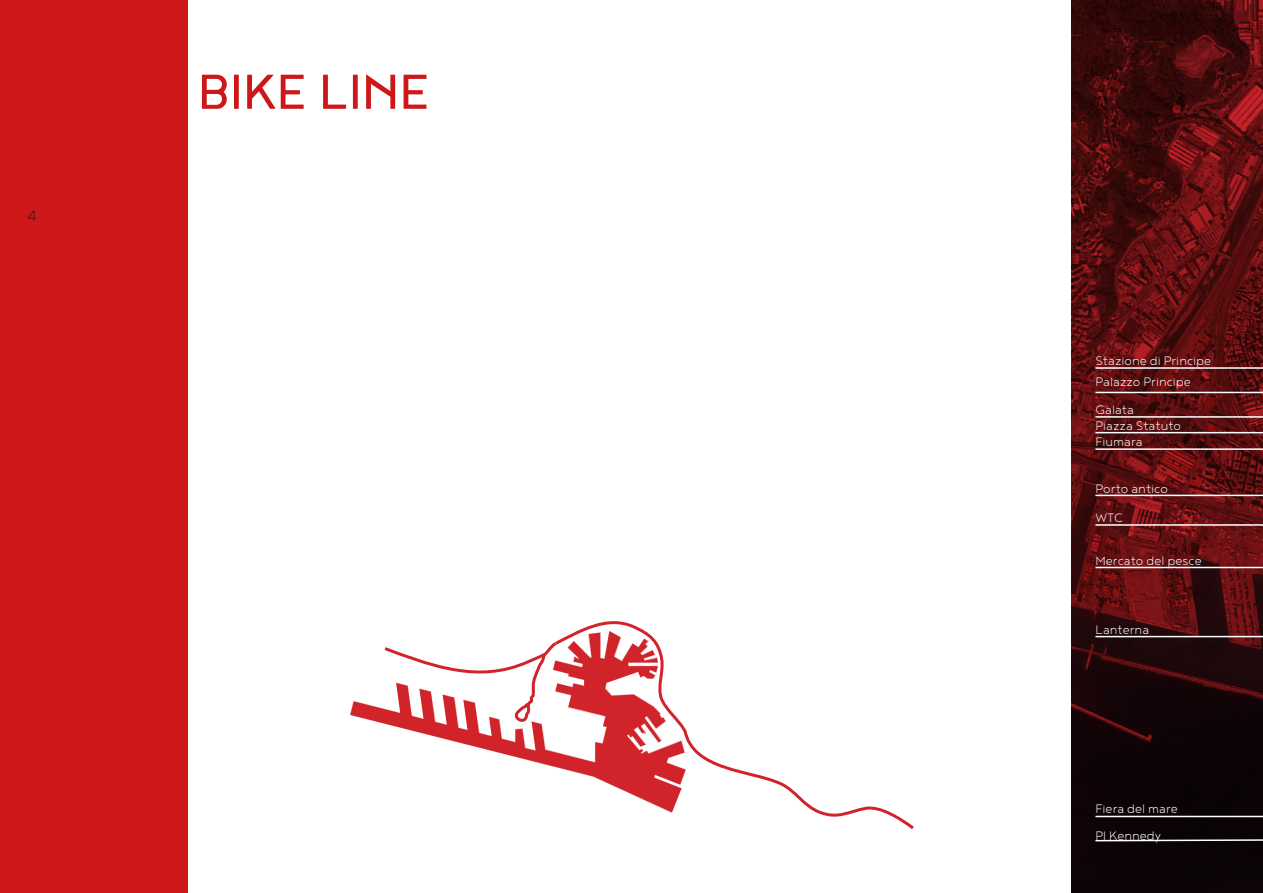
<style>
.page{position:relative;width:1263px;height:893px;background:#fff}
.page>*{position:absolute;margin:0;border:0;box-sizing:border-box;transform-origin:0 0}
.t1{font:60px "Noyh";color:#cd1719}
.t2{font:300 18px "Noyh";color:#231f20}
.bullet_base_black{font:300 15px "Noyh";color:#fff}
</style>
<div class="page">
<div style="left:0;top:0;width:187px;height:893px;background:#cd1719"></div>
<img style="left:1072px;top:0;width:191px;height:893px">
<svg style="left:350px;top:701px;width:31px;height:22px"></svg>
<hr style="left:1095px;top:636px;width:168px;height:1px;background:#fff">
<hr style="left:1095px;top:524px;width:168px;height:2px;background:#fff">
<hr style="left:1095px;top:448px;width:168px;height:2px;background:#fff">
<hr style="left:1095px;top:392px;width:168px;height:1px;background:#fff">
<hr style="left:1095px;top:367px;width:168px;height:2px;background:#fff">
<hr style="left:1095px;top:416px;width:168px;height:2px;background:#fff">
<hr style="left:1095px;top:432px;width:168px;height:1px;background:#fff">
<hr style="left:1095px;top:495px;width:168px;height:1px;background:#fff">
<hr style="left:1095px;top:567px;width:168px;height:1px;background:#fff">
<hr style="left:1095px;top:816px;width:168px;height:1px;background:#fff">
<svg style="left:1094px;top:835px;width:169px;height:7px"></svg>
<svg style="left:1256px;top:452px;width:7px;height:105px"></svg>
<svg style="left:381px;top:621px;width:533px;height:208px"></svg>
<p class="t2" style="left:27px;top:206px;width:11px">4</p>
<p class="t1" style="left:198px;top:58px;width:234px">BIKE LINE</p>
<p class="bullet_base_black" style="left:1095px;top:353px;width:117px">Stazione di Principe</p>
<p class="bullet_base_black" style="left:1095px;top:374px;width:97px">Palazzo Principe</p>
<p class="bullet_base_black" style="left:1095px;top:402px;width:40px">Galata</p>
<p class="bullet_base_black" style="left:1095px;top:417px;width:87px">Piazza Statuto</p>
<p class="bullet_base_black" style="left:1095px;top:434px;width:49px">Fiumara</p>
<p class="bullet_base_black" style="left:1095px;top:480px;width:74px">Porto antico</p>
<p class="bullet_base_black" style="left:1095px;top:510px;width:29px">WTC</p>
<p class="bullet_base_black" style="left:1095px;top:552px;width:108px">Mercato del pesce</p>
<p class="bullet_base_black" style="left:1095px;top:621px;width:55px">Lanterna</p>
<p class="bullet_base_black" style="left:1095px;top:801px;width:84px">Fiera del mare</p>
<p class="bullet_base_black" style="left:1095px;top:828px;width:67px">Pl Kennedy</p>
</div>
